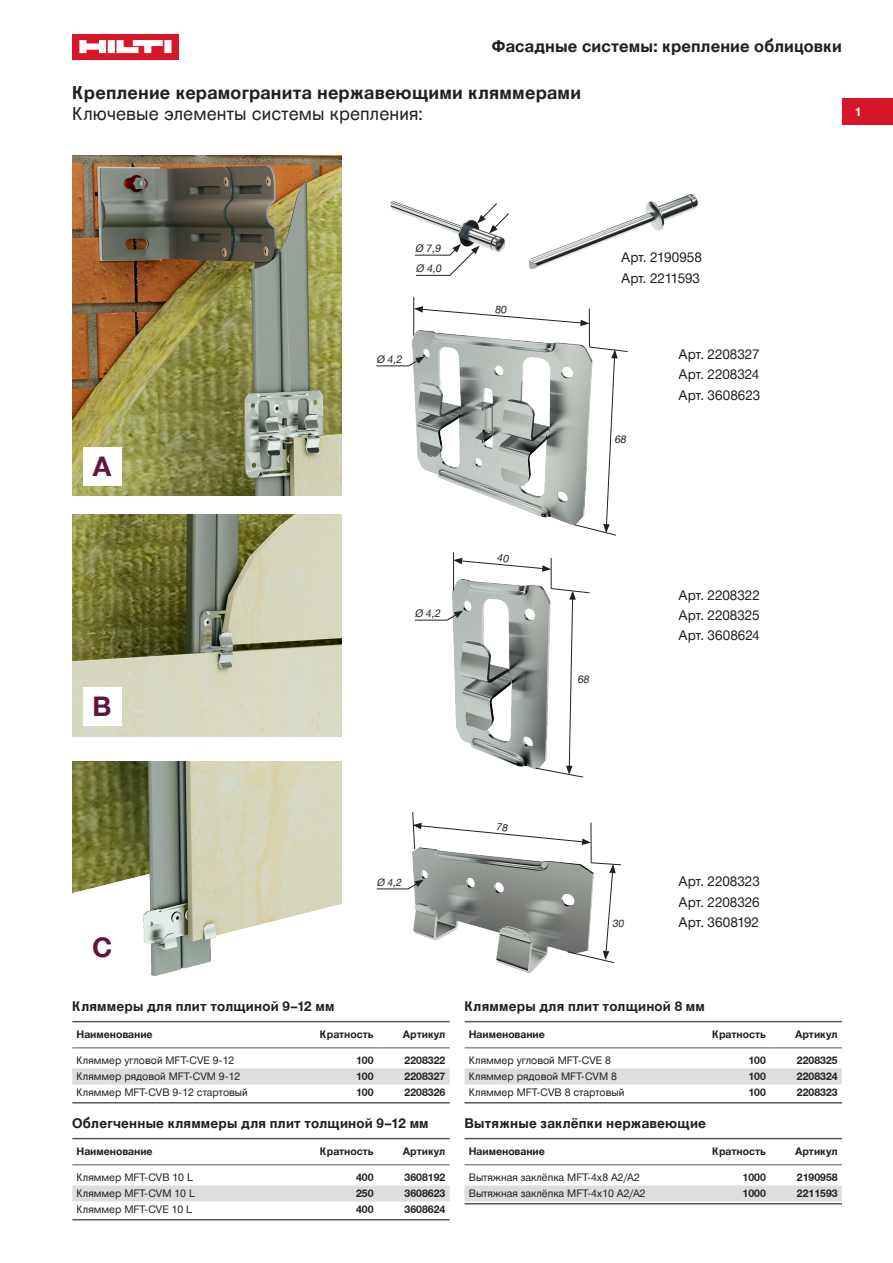
<style>
.page{position:relative;width:893px;height:1263px;background:#fff}
.page>*{position:absolute;margin:0;border:0;box-sizing:border-box;transform-origin:0 0}
.t1{font:700 27px "Hilti";color:#621340}
.t2{font:700 18px "Hilti";letter-spacing:.015em;color:#231f20}
.t3{font:18px "Hilti";letter-spacing:.005em;color:#231f20}
.t4{font:700 16.5px "Hilti";letter-spacing:.005em;color:#231f20}
.t5{font:700 13.5px "Hilti";letter-spacing:.015em;color:#231f20}
.t6{font:13.5px/20.4px "Hilti";letter-spacing:-.005em;color:#231f20;text-align:justify}
.t7{font:700 12px "Hilti";color:#fff}
.t8{font:10.5px/20.2px "Hilti";color:#231f20}
.t9{font:700 10.5px "Hilti";color:#231f20}
.t10{font:10.2px "Hilti";color:#231f20}
</style>
<div class="page">
<div style="left:72px;top:34px;width:107px;height:25px;background:#d71729"></div>
<svg style="left:79px;top:40px;width:92px;height:13px"></svg>
<div style="left:842px;top:99px;width:51px;height:26px;background:#d71729"></div>
<img style="left:72px;top:155px;width:269px;height:341px">
<img style="left:72px;top:515px;width:269px;height:221px">
<img style="left:72px;top:761px;width:269px;height:214px">
<div style="left:83px;top:447px;width:38px;height:38px;background:#fff"></div>
<div style="left:83px;top:687px;width:38px;height:39px;background:#fff"></div>
<div style="left:83px;top:928px;width:38px;height:38px;background:#fff"></div>
<img style="left:528px;top:194px;width:170px;height:115px">
<img style="left:390px;top:201px;width:116px;height:51px">
<svg style="left:415px;top:244px;width:65px;height:32px"></svg>
<svg style="left:477px;top:203px;width:32px;height:30px"></svg>
<img style="left:385px;top:849px;width:206px;height:125px">
<svg style="left:567px;top:862px;width:54px;height:101px"></svg>
<svg style="left:376px;top:880px;width:48px;height:9px"></svg>
<hr style="left:591px;top:823px;width:1px;height:39px;background:#231f20">
<img style="left:376px;top:326px;width:217px;height:199px">
<hr style="left:589px;top:309px;width:1px;height:38px;background:#231f20">
<hr style="left:413px;top:297px;width:1px;height:38px;background:#231f20">
<svg style="left:574px;top:347px;width:54px;height:189px"></svg>
<svg style="left:376px;top:356px;width:49px;height:10px"></svg>
<img style="left:414px;top:572px;width:170px;height:206px">
<hr style="left:551px;top:558px;width:1px;height:30px;background:#231f20">
<hr style="left:453px;top:552px;width:1px;height:39px;background:#231f20">
<svg style="left:535px;top:588px;width:55px;height:189px"></svg>
<svg style="left:414px;top:611px;width:49px;height:9px"></svg>
<hr style="left:72px;top:1021px;width:378px;height:1px;background:#57585a">
<hr style="left:72px;top:1102px;width:378px;height:1px;background:#57585a">
<hr style="left:72px;top:1138px;width:378px;height:1px;background:#57585a">
<hr style="left:72px;top:1219px;width:378px;height:1px;background:#57585a">
<svg style="left:72px;top:1048px;width:378px;height:37px"></svg>
<hr style="left:72px;top:1047px;width:184px;height:1px;background:#57585a">
<hr style="left:378px;top:1047px;width:72px;height:1px;background:#57585a">
<hr style="left:256px;top:1047px;width:122px;height:1px;background:#57585a">
<svg style="left:72px;top:1165px;width:378px;height:37px"></svg>
<hr style="left:72px;top:1164px;width:184px;height:1px;background:#57585a">
<hr style="left:378px;top:1164px;width:72px;height:1px;background:#57585a">
<hr style="left:256px;top:1164px;width:122px;height:1px;background:#57585a">
<hr style="left:465px;top:1021px;width:377px;height:1px;background:#57585a">
<hr style="left:465px;top:1102px;width:377px;height:1px;background:#57585a">
<hr style="left:465px;top:1138px;width:377px;height:1px;background:#57585a">
<hr style="left:465px;top:1203px;width:377px;height:1px;background:#57585a">
<svg style="left:465px;top:1048px;width:377px;height:37px"></svg>
<hr style="left:465px;top:1047px;width:172px;height:1px;background:#57585a">
<hr style="left:770px;top:1047px;width:72px;height:1px;background:#57585a">
<hr style="left:637px;top:1047px;width:133px;height:1px;background:#57585a">
<svg style="left:465px;top:1165px;width:377px;height:36px"></svg>
<hr style="left:465px;top:1164px;width:240px;height:1px;background:#57585a">
<hr style="left:770px;top:1164px;width:72px;height:1px;background:#57585a">
<hr style="left:705px;top:1164px;width:65px;height:1px;background:#57585a">
<svg style="left:412px;top:811px;width:179px;height:38px"></svg>
<svg style="left:414px;top:305px;width:175px;height:21px"></svg>
<svg style="left:453px;top:554px;width:98px;height:18px"></svg>
<h3 class="t4" style="left:491px;top:37px;width:352px">Фасадные системы: крепление облицовки</h3>
<h2 class="t2" style="left:72px;top:82px;width:510px">Крепление керамогранита нержавеющими кляммерами</h2>
<h2 class="t3" style="left:72px;top:104px;width:352px">Ключевые элементы системы крепления:</h2>
<p class="t7" style="left:855px;top:105px;width:8px">1</p>
<h1 class="t1" style="left:93px;top:451px;width:20px">A</h1>
<h1 class="t1" style="left:93px;top:691px;width:21px">B</h1>
<p class="t8" style="left:415px;top:238px;width:30px">Ø 7,9<br>Ø 4,0</p>
<p class="t8" style="left:376px;top:349px;width:29px">Ø 4,2</p>
<p class="t8" style="left:415px;top:603px;width:29px">Ø 4,2</p>
<p class="t6" style="left:621px;top:247px;width:82px">Арт. 2190958<br>Арт. 2211593</p>
<p class="t8" style="left:614px;top:429px;width:16px">68</p>
<p class="t6" style="left:679px;top:344px;width:83px">Арт. 2208327<br>Арт. 2208324<br>Арт. 3608623</p>
<p class="t8" style="left:577px;top:669px;width:16px">68</p>
<p class="t6" style="left:679px;top:585px;width:83px">Арт. 2208322<br>Арт. 2208325<br>Арт. 3608624</p>
<h1 class="t1" style="left:92px;top:932px;width:22px">C</h1>
<p class="t10" style="left:377px;top:876px;width:28px">Ø 4,2</p>
<p class="t5" style="left:72px;top:999px;width:264px">Кляммеры для плит толщиной 9–12 мм</p>
<p class="t9" style="left:77px;top:1028px;width:78px">Наименование</p>
<p class="t9" style="left:320px;top:1028px;width:55px">Кратность</p>
<p class="t9" style="left:403px;top:1028px;width:44px">Артикул</p>
<p class="t8" style="left:77px;top:1050px;width:159px">Кляммер угловой MFT-CVE 9-12</p>
<p class="t9" style="left:356px;top:1054px;width:19px">100</p>
<p class="t9" style="left:405px;top:1054px;width:42px">2208322</p>
<p class="t8" style="left:77px;top:1066px;width:165px">Кляммер рядовой MFT-CVM 9-12</p>
<p class="t9" style="left:356px;top:1070px;width:19px">100</p>
<p class="t9" style="left:405px;top:1070px;width:42px">2208327</p>
<p class="t8" style="left:77px;top:1082px;width:173px">Кляммер MFT-CVB 9-12 стартовый</p>
<p class="t9" style="left:356px;top:1086px;width:19px">100</p>
<p class="t9" style="left:405px;top:1086px;width:42px">2208326</p>
<p class="t5" style="left:72px;top:1116px;width:358px">Облегченные кляммеры для плит толщиной 9–12 мм</p>
<p class="t9" style="left:77px;top:1145px;width:78px">Наименование</p>
<p class="t9" style="left:320px;top:1145px;width:55px">Кратность</p>
<p class="t9" style="left:403px;top:1145px;width:44px">Артикул</p>
<p class="t8" style="left:77px;top:1167px;width:118px">Кляммер MFT-CVB 10 L</p>
<p class="t9" style="left:356px;top:1171px;width:19px">400</p>
<p class="t9" style="left:405px;top:1171px;width:42px">3608192</p>
<p class="t8" style="left:77px;top:1183px;width:120px">Кляммер MFT-CVM 10 L</p>
<p class="t9" style="left:356px;top:1187px;width:19px">250</p>
<p class="t9" style="left:405px;top:1187px;width:42px">3608623</p>
<p class="t8" style="left:77px;top:1199px;width:117px">Кляммер MFT-CVE 10 L</p>
<p class="t9" style="left:356px;top:1203px;width:19px">400</p>
<p class="t9" style="left:405px;top:1203px;width:42px">3608624</p>
<p class="t10" style="left:612px;top:918px;width:15px">30</p>
<p class="t6" style="left:679px;top:871px;width:83px">Арт. 2208323<br>Арт. 2208326<br>Арт. 3608192</p>
<p class="t5" style="left:465px;top:999px;width:242px">Кляммеры для плит толщиной 8 мм</p>
<p class="t9" style="left:469px;top:1028px;width:78px">Наименование</p>
<p class="t9" style="left:712px;top:1028px;width:55px">Кратность</p>
<p class="t9" style="left:795px;top:1028px;width:44px">Артикул</p>
<p class="t8" style="left:469px;top:1050px;width:144px">Кляммер угловой MFT-CVE 8</p>
<p class="t9" style="left:748px;top:1054px;width:19px">100</p>
<p class="t9" style="left:797px;top:1054px;width:42px">2208325</p>
<p class="t8" style="left:469px;top:1066px;width:150px">Кляммер рядовой MFT-CVM 8</p>
<p class="t9" style="left:748px;top:1070px;width:19px">100</p>
<p class="t9" style="left:797px;top:1070px;width:42px">2208324</p>
<p class="t8" style="left:469px;top:1082px;width:157px">Кляммер MFT-CVB 8 стартовый</p>
<p class="t9" style="left:748px;top:1086px;width:19px">100</p>
<p class="t9" style="left:797px;top:1086px;width:42px">2208323</p>
<p class="t5" style="left:465px;top:1116px;width:243px">Вытяжные заклёпки нержавеющие</p>
<p class="t9" style="left:469px;top:1145px;width:78px">Наименование</p>
<p class="t9" style="left:712px;top:1145px;width:55px">Кратность</p>
<p class="t9" style="left:795px;top:1145px;width:44px">Артикул</p>
<p class="t8" style="left:469px;top:1167px;width:173px">Вытяжная заклёпка MFT-4x8 A2/A2</p>
<p class="t9" style="left:743px;top:1171px;width:25px">1000</p>
<p class="t9" style="left:797px;top:1171px;width:42px">2190958</p>
<p class="t8" style="left:469px;top:1183px;width:178px">Вытяжная заклёпка MFT-4x10 A2/A2</p>
<p class="t9" style="left:743px;top:1187px;width:25px">1000</p>
<p class="t9" style="left:797px;top:1187px;width:42px">2211593</p>
</div>
